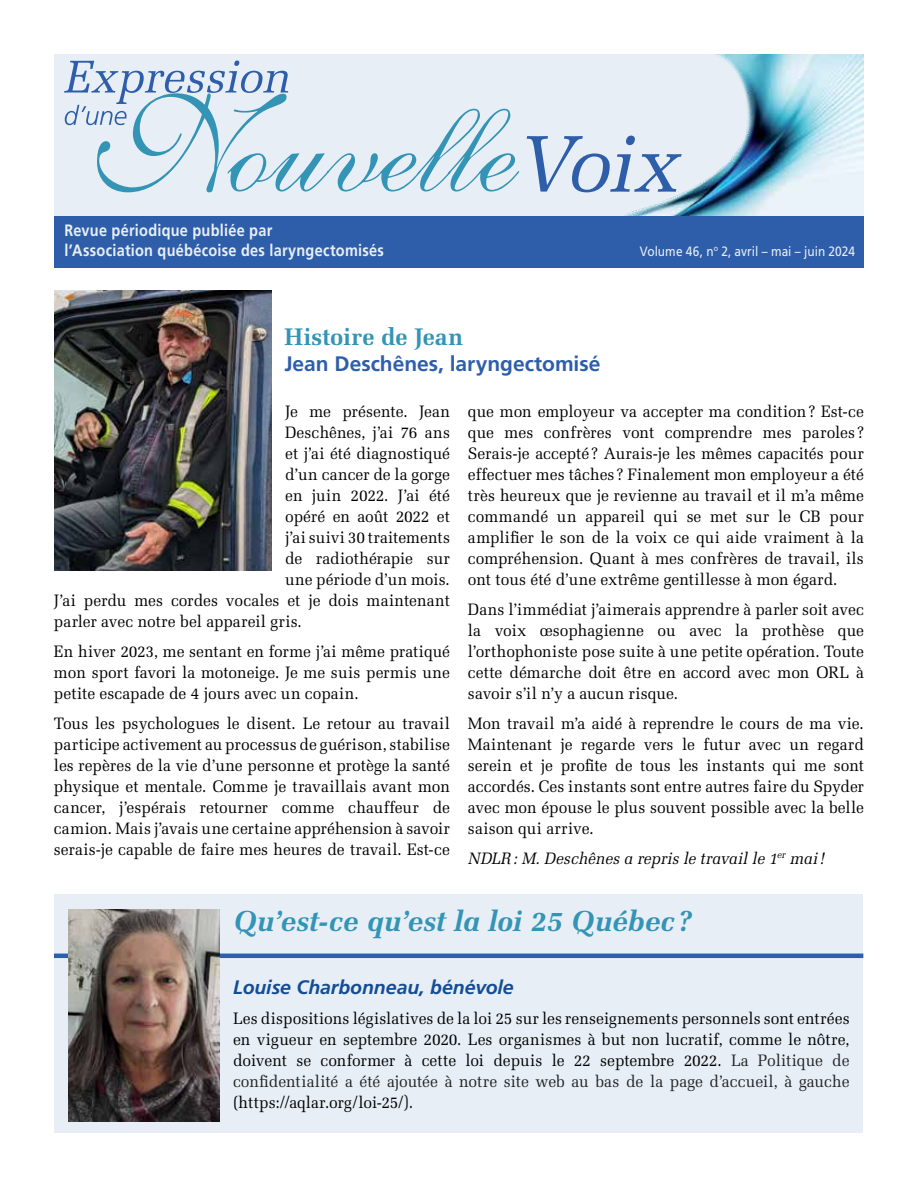
<style>
.page{position:relative;width:918px;height:1188px;background:#fff}
.page>*{position:absolute;margin:0;border:0;box-sizing:border-box;transform-origin:0 0}
.t1{font:italic 700 28.8px "Melior LT Std";letter-spacing:-.01em;color:#3494b5}
.t2{font:700 24px "Melior LT Std";letter-spacing:.005em;color:#3494b5}
.t3{font:700 21px "Frutiger LT Std";color:#2e5eaa}
.t4{font:italic 700 19.5px "Frutiger LT Std";letter-spacing:-.005em;color:#144d95}
.t5{font:16.5px/21px "Melior LT Std";color:#000;text-align:justify;scale:.95 1}
.t6{font:700 16.5px/19.8px "Frutiger LT Std";letter-spacing:.015em;color:#e7eef6;scale:.88 1}
.t7{font:italic 16.5px "Melior LT Std";letter-spacing:.005em;color:#000;scale:.95 1}
.t8{font:13.5px "Frutiger LT Std";color:#e7eef6;scale:.88 1}
.s1{color:#222}
.s2{font-size:18px;color:#222}
</style>
<div class="page">
<div style="left:55px;top:895px;width:808px;height:238px;background:#e7eef6"></div>
<div style="left:54px;top:54px;width:810px;height:212px;background:#e7eef6"></div>
<img style="left:519px;top:54px;width:345px;height:162px">
<svg style="left:527px;top:136px;width:155px;height:56px"></svg>
<svg style="left:64px;top:60px;width:455px;height:132px"></svg>
<div style="left:54px;top:216px;width:810px;height:51px;background:#2e5eaa"></div>
<img style="left:54px;top:291px;width:218px;height:280px">
<hr style="left:54px;top:954px;width:809px;height:4px;background:#2e5eaa">
<img style="left:68px;top:909px;width:152px;height:212px">
<p class="t6" style="left:64px;top:221px;width:365px">Revue périodique publiée par<br>l’Association québécoise des laryngectomisés</p>
<h2 class="t2" style="left:284px;top:323px;width:180px">Histoire de Jean</h2>
<p class="t3" style="left:284px;top:351px;width:318px">Jean Deschênes, laryngectomisé</p>
<p class="t8" style="left:640px;top:243px;width:246px">Volume 46, n<sup>o</sup> 2, avril – mai – juin 2024</p>
<p class="t5" style="left:285px;top:401px;width:175px">Je me présente. Jean</p>
<p class="t5" style="left:285px;top:422px;width:175px">Deschênes, j’ai 76 ans</p>
<p class="t5" style="left:285px;top:443px;width:175px">et j’ai été diagnostiqué</p>
<p class="t5" style="left:285px;top:464px;width:175px">d’un cancer de la gorge</p>
<p class="t5" style="left:285px;top:485px;width:175px">en juin 2022. J’ai été</p>
<p class="t5" style="left:285px;top:506px;width:175px">opéré en août 2022 et</p>
<p class="t5" style="left:285px;top:527px;width:175px">j’ai suivi 30 traitements</p>
<p class="t5" style="left:285px;top:548px;width:175px">de radiothérapie sur</p>
<p class="t5" style="left:285px;top:569px;width:175px">une période d’un mois.</p>
<p class="t5" style="left:54px;top:590px;width:418px">J’ai perdu mes cordes vocales et je dois maintenant</p>
<p class="t5" style="left:54px;top:611px;width:263px">parler avec notre bel appareil gris.</p>
<p class="t5" style="left:54px;top:641px;width:418px">En hiver 2023, me sentant en forme j’ai même pratiqué mon sport favori la motoneige. Je me suis permis une petite escapade de 4 jours avec un copain.</p>
<p class="t5" style="left:54px;top:713px;width:418px">Tous les psychologues le disent. Le retour au travail participe activement au processus de guérison, stabilise les repères de la vie d’une personne et protège la santé physique et mentale. Comme je travaillais avant mon cancer, j’espérais retourner comme chauffeur de camion. Mais j’avais une certaine appréhension à savoir serais-je capable de faire mes heures de travail. Est-ce</p>
<p class="t5" style="left:468px;top:401px;width:418px">que mon employeur va accepter ma condition? Est-ce que mes confrères vont comprendre mes paroles ?<br>Serais-je accepté ? Aurais-je les mêmes capacités pour effectuer mes tâches ? Finalement mon employeur a été très heureux que je revienne au travail et il m’a même commandé un appareil qui se met sur le CB pour amplifier le son de la voix ce qui aide vraiment à la compréhension. Quant à mes confrères de travail, ils ont tous été d’une extrême gentillesse à mon égard.</p>
<p class="t5" style="left:468px;top:599px;width:418px">Dans l’immédiat j’aimerais apprendre à parler soit avec la voix œsophagienne ou avec la prothèse que l’orthophoniste pose suite à une petite opération. Toute cette démarche doit être en accord avec mon ORL à savoir s’il n’y a aucun risque.</p>
<p class="t5" style="left:468px;top:713px;width:418px">Mon travail m’a aidé à reprendre le cours de ma vie.<br>Maintenant je regarde vers le futur avec un regard serein et je profite de tous les instants qui me sont accordés. Ces instants sont entre autres faire du Spyder avec mon épouse le plus souvent possible avec la belle saison qui arrive.</p>
<p class="t7" style="left:468px;top:849px;width:377px">NDLR: M. Deschênes a repris le travail le 1<sup>er</sup> mai!</p>
<h1 class="t1" style="left:233px;top:904px;width:460px">Qu’est-ce qu’est la loi 25 Québec ?</h1>
<p class="t4" style="left:233px;top:976px;width:282px">Louise Charbonneau, bénévole</p>
<p class="t5" style="left:233px;top:1008px;width:651px">Les dispositions législatives de la loi 25 sur les renseignements personnels sont entrées en vigueur en septembre 2020. Les organismes à but non lucratif, comme le nôtre, doivent se conformer à cette loi depuis le 22 septembre 2022. <span class="s1">La Politique de confidentialité a été ajoutée à notre site web au bas de la page d’accueil, à gauche </span>(https://aqlar.org/loi-25/<span class="s2">).</span></p>
</div>
